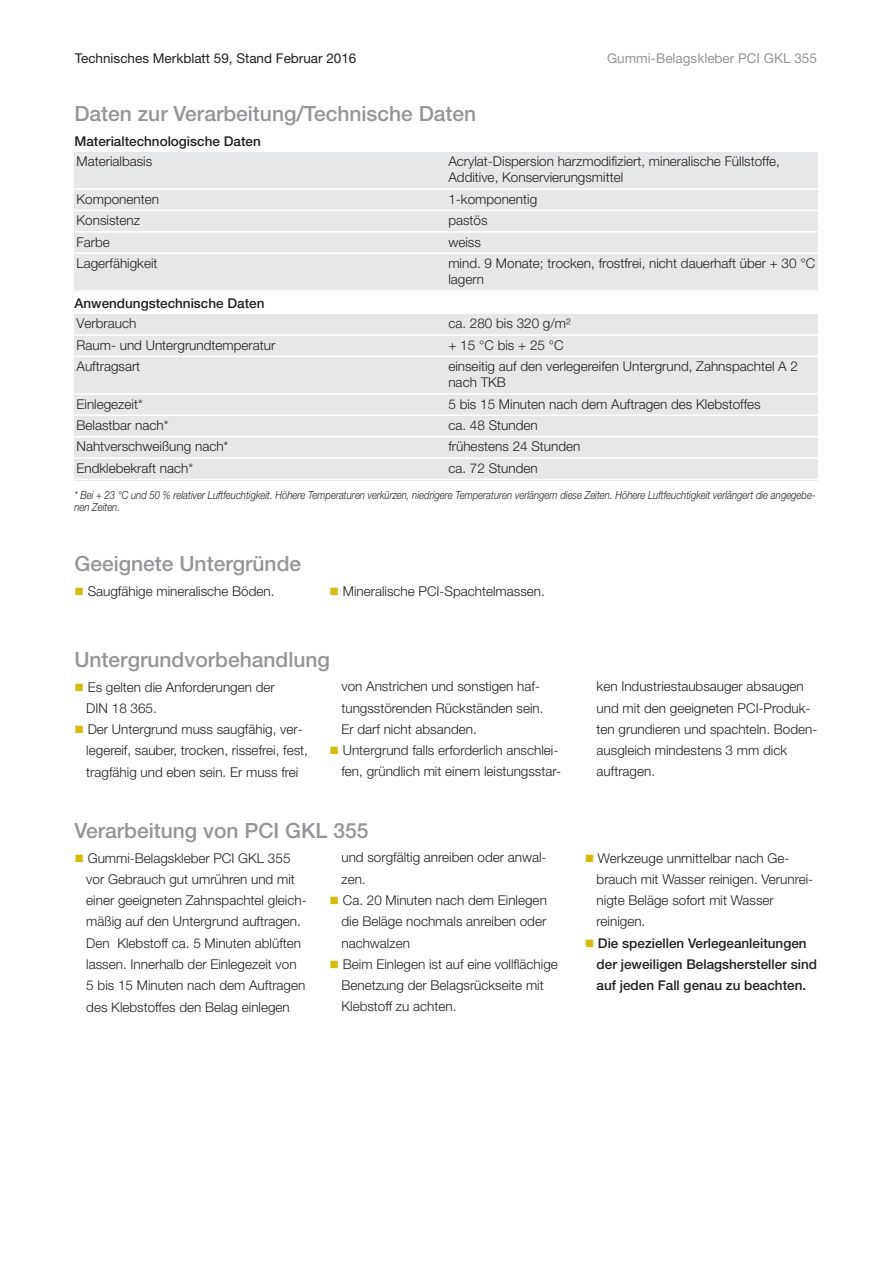
<style>
.page{position:relative;width:893px;height:1263px;background:#fff}
.page>*{position:absolute;margin:0;border:0;box-sizing:border-box;transform-origin:0 0}
.t1{font:500 21px "Helvetica Neue LT Pro";color:#939598}
.t2{font:300 13.5px/21.3px "Helvetica Neue LT Pro";color:#231f20}
.t3{font:500 13.5px/21.3px "Helvetica Neue LT Pro";color:#231f20}
.t4{font:13.5px "Helvetica Neue LT Pro";color:#231f20}
.t5{font:13.5px "Helvetica Neue LT Pro";color:#939598}
.t6{font:italic 300 11.25px/12px "Helvetica Neue LT Pro";color:#231f20;scale:.85 1}
.s1{color:#d5bc0c}
</style>
<div class="page">
<div style="left:74px;top:152px;width:372px;height:37px;background:#e6e7e9"></div>
<div style="left:446px;top:152px;width:372px;height:37px;background:#e6e7e9"></div>
<div style="left:74px;top:189px;width:372px;height:21px;background:#e6e7e9"></div>
<div style="left:446px;top:189px;width:372px;height:21px;background:#e6e7e9"></div>
<div style="left:74px;top:210px;width:372px;height:22px;background:#e6e7e9"></div>
<div style="left:446px;top:210px;width:372px;height:22px;background:#e6e7e9"></div>
<div style="left:74px;top:232px;width:372px;height:21px;background:#e6e7e9"></div>
<div style="left:446px;top:232px;width:372px;height:21px;background:#e6e7e9"></div>
<div style="left:74px;top:253px;width:372px;height:39px;background:#e6e7e9"></div>
<div style="left:446px;top:253px;width:372px;height:39px;background:#e6e7e9"></div>
<hr style="left:74px;top:188px;width:744px;height:2px;background:#fff">
<hr style="left:74px;top:210px;width:744px;height:1px;background:#fff">
<hr style="left:74px;top:231px;width:744px;height:2px;background:#fff">
<hr style="left:74px;top:252px;width:744px;height:2px;background:#fff">
<hr style="left:74px;top:290px;width:744px;height:2px;background:#fff">
<div style="left:74px;top:314px;width:372px;height:21px;background:#e6e7e9"></div>
<div style="left:446px;top:314px;width:372px;height:21px;background:#e6e7e9"></div>
<div style="left:74px;top:335px;width:372px;height:21px;background:#e6e7e9"></div>
<div style="left:446px;top:335px;width:372px;height:21px;background:#e6e7e9"></div>
<div style="left:74px;top:356px;width:372px;height:38px;background:#e6e7e9"></div>
<div style="left:446px;top:356px;width:372px;height:38px;background:#e6e7e9"></div>
<div style="left:74px;top:394px;width:372px;height:21px;background:#e6e7e9"></div>
<div style="left:446px;top:394px;width:372px;height:21px;background:#e6e7e9"></div>
<div style="left:74px;top:415px;width:372px;height:22px;background:#e6e7e9"></div>
<div style="left:446px;top:415px;width:372px;height:22px;background:#e6e7e9"></div>
<div style="left:74px;top:437px;width:372px;height:21px;background:#e6e7e9"></div>
<div style="left:446px;top:437px;width:372px;height:21px;background:#e6e7e9"></div>
<div style="left:74px;top:458px;width:372px;height:22px;background:#e6e7e9"></div>
<div style="left:446px;top:458px;width:372px;height:22px;background:#e6e7e9"></div>
<hr style="left:74px;top:334px;width:744px;height:2px;background:#fff">
<hr style="left:74px;top:356px;width:744px;height:1px;background:#fff">
<hr style="left:74px;top:393px;width:744px;height:2px;background:#fff">
<hr style="left:74px;top:415px;width:744px;height:1px;background:#fff">
<hr style="left:74px;top:436px;width:744px;height:1px;background:#fff">
<hr style="left:74px;top:457px;width:744px;height:2px;background:#fff">
<hr style="left:74px;top:479px;width:744px;height:1px;background:#fff">
<p class="t4" style="left:75px;top:53px;width:283px">Technisches Merkblatt 59, Stand Februar 2016</p>
<p class="t5" style="left:607px;top:53px;width:211px">Gummi-Belagskleber PCI GKL 355</p>
<h1 class="t1" style="left:74px;top:106px;width:403px">Daten zur Verarbeitung/Technische Daten</h1>
<p class="t3" style="left:74px;top:132px;width:188px">Materialtechnologische Daten</p>
<p class="t2" style="left:77px;top:152px;width:77px">Materialbasis</p>
<p class="t2" style="left:448px;top:155px;width:333px;line-height:16.2px">Acrylat-Dispersion harzmodifiziert, mineralische Füllstoffe,<br>Additive, Konservierungsmittel</p>
<p class="t2" style="left:77px;top:190px;width:84px">Komponenten</p>
<p class="t2" style="left:448px;top:190px;width:90px">1-komponentig</p>
<p class="t2" style="left:77px;top:211px;width:65px">Konsistenz</p>
<p class="t2" style="left:448px;top:211px;width:41px">pastös</p>
<p class="t2" style="left:77px;top:232px;width:35px">Farbe</p>
<p class="t2" style="left:448px;top:232px;width:34px">weiss</p>
<p class="t2" style="left:77px;top:254px;width:83px">Lagerfähigkeit</p>
<p class="t2" style="left:448px;top:256px;width:368px;line-height:16.2px">mind. 9 Monate; trocken, frostfrei, nicht dauerhaft über + 30 °C lagern</p>
<p class="t2" style="left:77px;top:314px;width:61px">Verbrauch</p>
<p class="t2" style="left:448px;top:314px;width:124px">ca. 280 bis 320 g/m²</p>
<p class="t2" style="left:77px;top:335px;width:200px">Raum- und Untergrundtemperatur</p>
<p class="t2" style="left:448px;top:335px;width:117px">+ 15 °C bis + 25 °C</p>
<p class="t2" style="left:77px;top:357px;width:65px">Auftragsart</p>
<p class="t2" style="left:448px;top:359px;width:351px;line-height:16.2px">einseitig auf den verlegereifen Untergrund, Zahnspachtel A 2 nach TKB</p>
<p class="t2" style="left:77px;top:394px;width:68px">Einlegezeit*</p>
<p class="t2" style="left:448px;top:394px;width:314px">5 bis 15 Minuten nach dem Auftragen des Klebstoffes</p>
<p class="t2" style="left:77px;top:416px;width:94px">Belastbar nach*</p>
<p class="t2" style="left:448px;top:416px;width:91px">ca. 48 Stunden</p>
<p class="t2" style="left:77px;top:437px;width:153px">Nahtverschweißung nach*</p>
<p class="t2" style="left:448px;top:437px;width:134px">frühestens 24 Stunden</p>
<p class="t2" style="left:77px;top:458px;width:118px">Endklebekraft nach*</p>
<p class="t2" style="left:448px;top:458px;width:91px">ca. 72 Stunden</p>
<p class="t3" style="left:74px;top:294px;width:192px">Anwendungstechnische Daten</p>
<p class="t6" style="left:74px;top:490px;width:873px">* Bei + 23 °C und 50 % relativer Luftfeuchtigkeit. Höhere Temperaturen verkürzen, niedrigere Temperaturen verlängern diese Zeiten. Höhere Luftfeuchtigkeit verlängert die angegebe&shy;nen Zeiten.</p>
<h1 class="t1" style="left:74px;top:556px;width:228px">Geeignete Untergründe</h1>
<p class="t2" style="left:74px;top:582px;width:202px"><span class="s1">■</span> Saugfähige mineralische Böden.</p>
<p class="t2" style="left:330px;top:582px;width:217px"><span class="s1">■</span> Mineralische PCI-Spachtelmassen.</p>
<h1 class="t1" style="left:74px;top:652px;width:257px">Untergrundvorbehandlung</h1>
<p class="t2" style="left:86px;top:677px;width:190px;text-indent:-12px"><span class="s1">■</span> Es gelten die Anforderungen der<br>DIN 18 365.</p>
<p class="t2" style="left:86px;top:720px;width:223px;text-indent:-12px"><span class="s1">■</span> Der Untergrund muss saugfähig, ver&shy;legereif, sauber, trocken, rissefrei, fest, tragfähig und eben sein. Er muss frei</p>
<p class="t2" style="left:341px;top:677px;width:204px">von Anstrichen und sonstigen haf&shy;tungsstörenden Rückständen sein.<br>Er darf nicht absanden.</p>
<p class="t2" style="left:330px;top:741px;width:233px;text-align:right"><span class="s1">■</span> Untergrund falls erforderlich anschlei&shy;fen, gründlich mit einem leistungsstar-</p>
<h1 class="t1" style="left:74px;top:823px;width:296px">Verarbeitung von PCI GKL 355</h1>
<p class="t2" style="left:86px;top:848px;width:222px;text-indent:-12px"><span class="s1">■</span> Gummi-Belagskleber PCI GKL 355 vor Gebrauch gut umrühren und mit einer geeigneten Zahnspachtel gleich&shy;mäßig auf den Untergrund auftragen.<br>Den Klebstoff ca. 5 Minuten ablüften lassen. Innerhalb der Einlegezeit von 5 bis 15 Minuten nach dem Auftragen des Klebstoffes den Belag einlegen</p>
<p class="t2" style="left:341px;top:848px;width:207px">und sorgfältig anreiben oder anwal&shy;zen.</p>
<p class="t2" style="left:341px;top:891px;width:207px;text-align:justify;text-indent:-12px"><span class="s1">■</span> Ca. 20 Minuten nach dem Einlegen die Beläge nochmals anreiben oder nachwalzen</p>
<p class="t2" style="left:341px;top:954px;width:218px;text-indent:-12px"><span class="s1">■</span> Beim Einlegen ist auf eine vollflächige<br>Benetzung der Belagsrückseite mit<br>Klebstoff zu achten.</p>
<p class="t2" style="left:597px;top:677px;width:222px">ken Industriestaubsauger absaugen und mit den geeigneten PCI-Produk&shy;ten grundieren und spachteln. Boden&shy;ausgleich mindestens 3 mm dick auftragen.</p>
<p class="t2" style="left:597px;top:848px;width:218px;text-indent:-12px"><span class="s1">■</span> Werkzeuge unmittelbar nach Ge&shy;brauch mit Wasser reinigen. Verunrei&shy;nigte Beläge sofort mit Wasser reinigen.</p>
<p class="t3" style="left:597px;top:933px;width:222px;text-indent:-12px"><span class="s1">■</span> Die speziellen Verlegeanleitungen der jeweiligen Belagshersteller sind auf jeden Fall genau zu beachten.</p>
</div>
